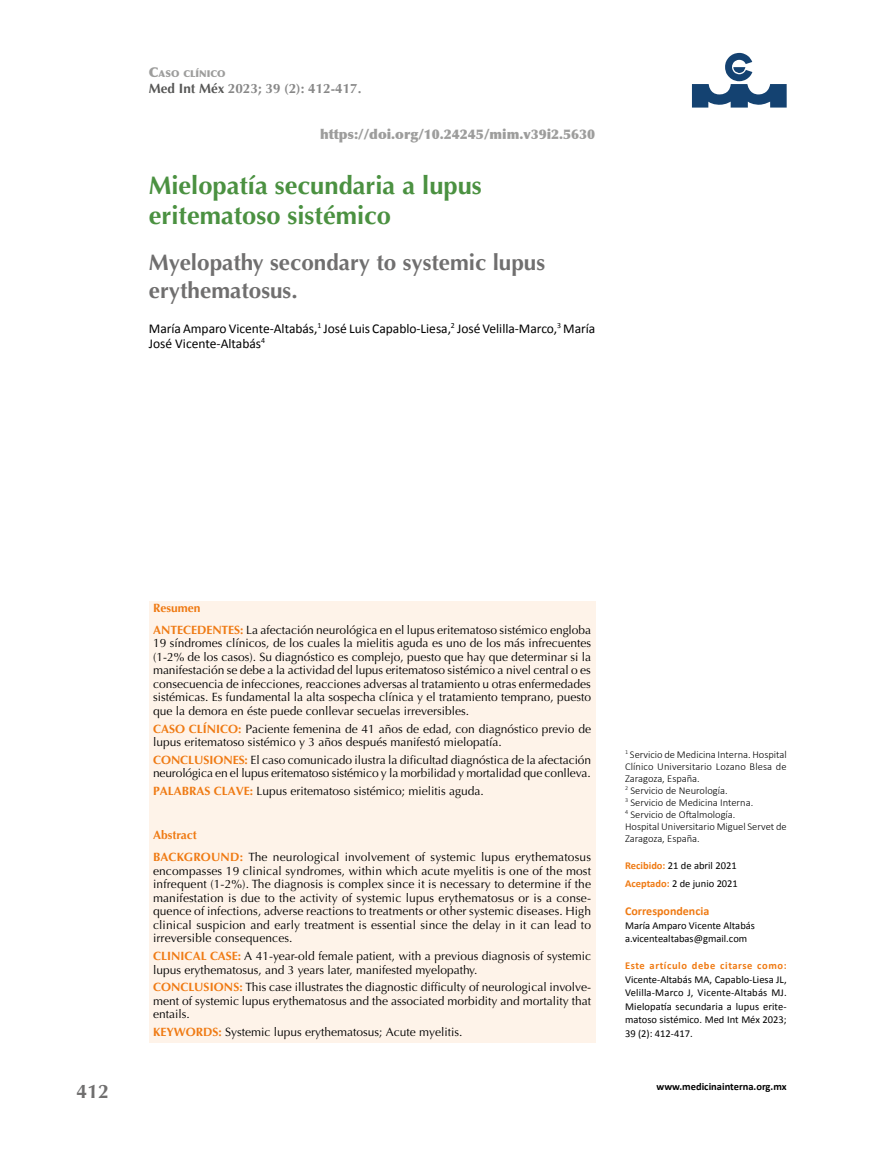
<style>
.page{position:relative;width:893px;height:1149px;background:#fff}
.page>*{position:absolute;margin:0;border:0;box-sizing:border-box;transform-origin:0 0}
.t1{font:700 25.5px/30px "Optima";color:#4b9141}
.t2{font:700 22.5px/28.5px "Optima";color:#706f6f}
.t3{font:700 19.5px "Optima";color:#706f6f}
.t4{font:13.5px/15px "Calibri";letter-spacing:-.005em;color:#000}
.t5{font:900 13.5px "Optima";color:#9d9d9c}
.t6{font:700 13.5px "Optima";color:#878787}
.t7{font:12px/13.5px "Optima";color:#000}
.t8{font:700 12px "Calibri";color:#ef7a13}
.t9{font:10.5px/13.5px "Calibri";color:#000}
.t10{font:300 10.5px/12px "Calibri";color:#000}
.t11{font:700 10.5px "Calibri";letter-spacing:.055em;color:#ef7a13}
.t12{font:700 10.5px "Calibri";color:#000}
.t13{font:900 9.45px "Optima";color:#9d9d9c}
.s1{font-size:13.5px}
.s2{color:#575756}
.s3{font-weight:700;color:#ef7a13}
</style>
<div class="page">
<svg style="left:692px;top:53px;width:95px;height:54px"></svg>
<div style="left:149px;top:600px;width:446px;height:442px;background:#fef3e9"></div>
<p class="t13" style="left:149px;top:68px;width:78px"><span class="s1">C</span>ASO CLÍNICO</p>
<p class="t6" style="left:149px;top:80px;width:214px"><span class="s2">Med Int Méx</span> 2023; 39 (2): 412-417.</p>
<p class="t5" style="left:320px;top:126px;width:277px">https://doi.org/10.24245/mim.v39i2.5630</p>
<h1 class="t1" style="left:149px;top:170px;width:335px">Mielopatía secundaria a lupus eritematoso sistémico</h1>
<h2 class="t2" style="left:149px;top:248px;width:398px">Myelopathy secondary to systemic lupus erythematosus.</h2>
<p class="t4" style="left:149px;top:320px;width:448px">María Amparo Vicente-Altabás,<sup>1</sup> José Luis Capablo-Liesa,<sup>2</sup> José Velilla-Marco,<sup>3</sup> María<br>José Vicente-Altabás<sup>4</sup></p>
<p class="t7" style="left:153px;top:596px;width:440px;line-height:22px"><span class="s3">Resumen<br>ANTECEDENTES:</span> La afectación neurológica en el lupus eritematoso sistémico engloba</p>
<p class="t7" style="left:153px;top:636px;width:440px;text-align:justify">19 síndromes clínicos, de los cuales la mielitis aguda es uno de los más infrecuentes (1-2% de los casos). Su diagnóstico es complejo, puesto que hay que determinar si la manifestación se debe a la actividad del lupus eritematoso sistémico a nivel central o es consecuencia de infecciones, reacciones adversas al tratamiento u otras enfermedades sistémicas. Es fundamental la alta sospecha clínica y el tratamiento temprano, puesto que la demora en éste puede conllevar secuelas irreversibles.</p>
<p class="t7" style="left:153px;top:721px;width:439px"><span class="s3">CASO CLÍNICO:</span> Paciente femenina de 41 años de edad, con diagnóstico previo de lupus eritematoso sistémico y 3 años después manifestó mielopatía.</p>
<p class="t7" style="left:153px;top:753px;width:440px"><span class="s3">CONCLUSIONES:</span> El caso comunicado ilustra la dificultad diagnóstica de la afectación neurológica en el lupus eritematoso sistémico y la morbilidad y mortalidad que conlleva.</p>
<p class="t7" style="left:153px;top:784px;width:332px"><span class="s3">PALABRAS CLAVE:</span> Lupus eritematoso sistémico; mielitis aguda.</p>
<p class="t7" style="left:153px;top:824px;width:439px;line-height:22px"><span class="s3">Abstract<br>BACKGROUND:</span> The neurological involvement of systemic lupus erythematosus</p>
<p class="t7" style="left:153px;top:863px;width:439px;text-align:justify">encompasses 19 clinical syndromes, within which acute myelitis is one of the most infrequent (1-2%). The diagnosis is complex since it is necessary to determine if the manifestation is due to the activity of systemic lupus erythematosus or is a conse&shy;quence of infections, adverse reactions to treatments or other systemic diseases. High clinical suspicion and early treatment is essential since the delay in it can lead to irreversible consequences.</p>
<p class="t7" style="left:153px;top:949px;width:439px"><span class="s3">CLINICAL CASE:</span> A 41-year-old female patient, with a previous diagnosis of systemic lupus erythematosus, and 3 years later, manifested myelopathy.</p>
<p class="t7" style="left:153px;top:980px;width:439px;text-align:justify"><span class="s3">CONCLUSIONS:</span> This case illustrates the diagnostic difficulty of neurological involve&shy;ment of systemic lupus erythematosus and the associated morbidity and mortality that entails.</p>
<p class="t7" style="left:153px;top:1025px;width:311px"><span class="s3">KEYWORDS:</span> Systemic lupus erythematosus; Acute myelitis.</p>
<p class="t10" style="left:625px;top:747px;width:163px"><sup>1</sup> Servicio de Medicina Interna. Hospital<br>Clínico Universitario Lozano Blesa de<br>Zaragoza, España.<br><sup>2</sup> Servicio de Neurología.<br><sup>3</sup> Servicio de Medicina Interna.<br><sup>4</sup> Servicio de Oftalmología.<br>Hospital Universitario Miguel Servet de<br>Zaragoza, España.</p>
<p class="t9" style="left:625px;top:855px;width:114px;line-height:18px"><span class="s3">Recibido:</span> 21 de abril 2021<br><span class="s3">Aceptado:</span> 2 de junio 2021</p>
<p class="t8" style="left:625px;top:903px;width:86px">Correspondencia</p>
<p class="t9" style="left:625px;top:917px;width:131px">María Amparo Vicente Altabás a.vicentealtabas@gmail.com</p>
<p class="t11" style="left:625px;top:958px;width:163px">Este artículo debe citarse como:</p>
<p class="t9" style="left:625px;top:971px;width:163px;text-align:justify">Vicente-Altabás MA, Capablo-Liesa JL, Velilla-Marco J, Vicente-Altabás MJ.<br>Mielopatía secundaria a lupus erite&shy;matoso sistémico. Med Int Méx 2023; 39 (2): 412-417.</p>
<h3 class="t3" style="left:77px;top:1079px;width:34px">412</h3>
<p class="t12" style="left:656px;top:1079px;width:132px">www.medicinainterna.org.mx</p>
</div>
